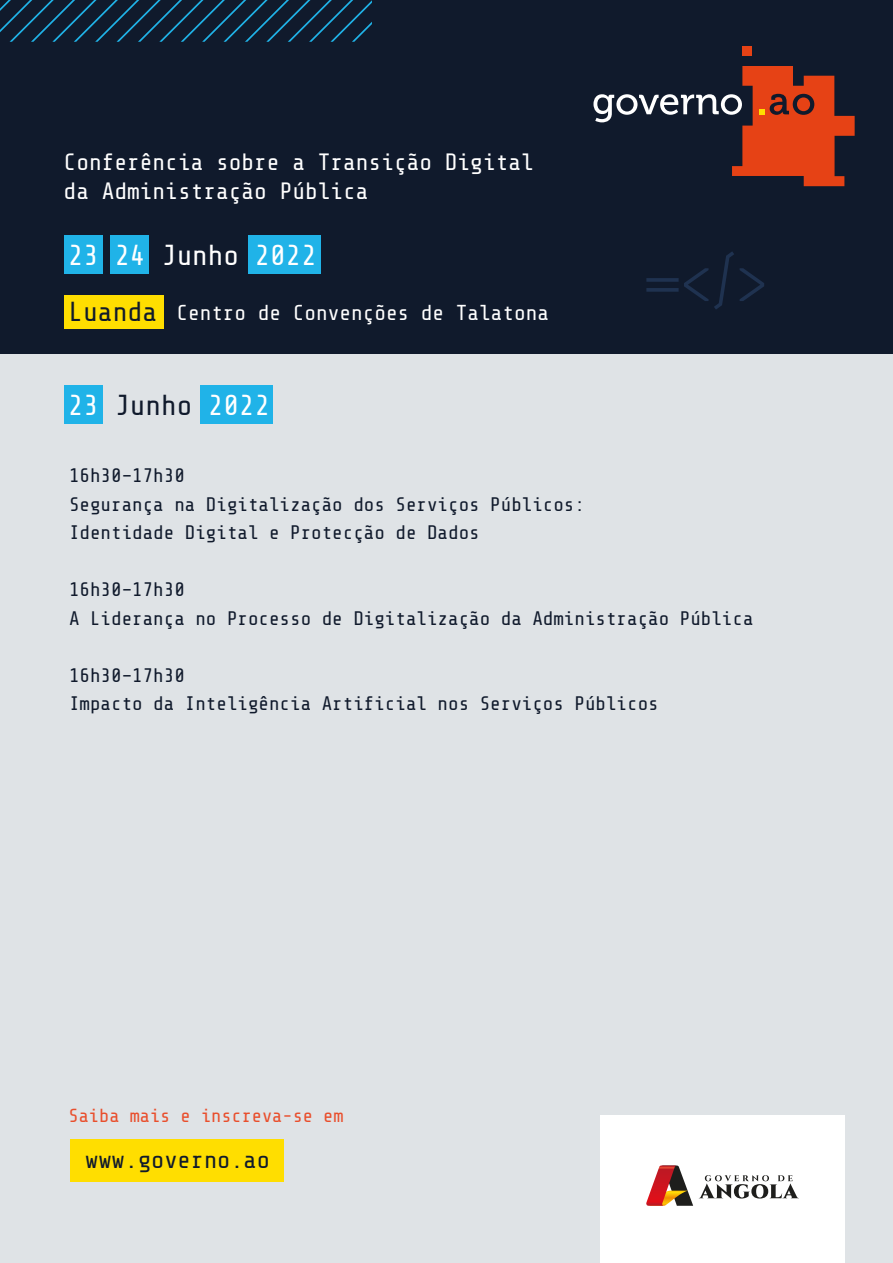
<style>
.page{position:relative;width:893px;height:1263px;background:#fff}
.page>*{position:absolute;margin:0;border:0;box-sizing:border-box;transform-origin:0 0}
.t1{font:66.75px "Turret Road";color:#1f3250}
.t2{font:28.8px "Share Tech Mono";color:#fff}
.t3{font:24.45px "Share Tech Mono";color:#101a2c}
.t4{font:23.55px/28px "Share Tech Mono";color:#fff}
.t5{font:21.6px "Share Tech Mono";color:#fff}
.t6{font:19.5px/28.5px "Share Tech Mono";color:#101a2c}
.t7{font:18.9px "Share Tech Mono";color:#e94f2d}
.s1{font-size:27.45px;color:#101a2c}
.s2{color:#101a2c}
</style>
<div class="page">
<div style="left:0;top:0;width:893px;height:357px;background:#101a2c"></div>
<div style="left:0;top:354px;width:893px;height:909px;background:#dfe3e6"></div>
<div style="left:64px;top:295px;width:100px;height:33px;background:#ffde00"></div>
<div style="left:110px;top:235px;width:39px;height:39px;background:#20b3e8"></div>
<div style="left:64px;top:235px;width:39px;height:39px;background:#20b3e8"></div>
<div style="left:249px;top:235px;width:72px;height:39px;background:#20b3e8"></div>
<div style="left:64px;top:385px;width:39px;height:39px;background:#20b3e8"></div>
<div style="left:200px;top:385px;width:72px;height:39px;background:#20b3e8"></div>
<svg style="left:0;top:0;width:372px;height:42px"></svg>
<div style="left:742px;top:46px;width:10px;height:10px;background:#e64215"></div>
<svg style="left:593px;top:66px;width:262px;height:120px"></svg>
<div style="left:600px;top:1115px;width:245px;height:148px;background:#fff"></div>
<svg style="left:646px;top:1165px;width:47px;height:41px"></svg>
<svg style="left:699px;top:1175px;width:99px;height:23px"></svg>
<div style="left:70px;top:1139px;width:214px;height:42px;background:#ffde00"></div>
<p class="t4" style="left:64px;top:149px;width:472px">Conferência sobre a Transição Digital da Administração Pública</p>
<h2 class="t2" style="left:68px;top:240px;width:251px">23 24 Junho 2022</h2>
<p class="t5" style="left:68px;top:302px;width:482px"><span class="s1">Luanda</span> Centro de Convenções de Talatona</p>
<h2 class="t2" style="left:68px;top:390px;width:204px">23 <span class="s2">Junho</span> 2022</h2>
<h1 class="t1" style="left:644px;top:243px;width:125px">=&lt;/&gt;</h1>
<p class="t6" style="left:69px;top:462px;width:517px">16h30–17h30<br>Segurança na Digitalização dos Serviços Públicos:<br>Identidade Digital e Protecção de Dados</p>
<p class="t6" style="left:69px;top:576px;width:686px">16h30–17h30<br>A Liderança no Processo de Digitalização da Administração Pública</p>
<p class="t6" style="left:69px;top:661px;width:591px">16h30–17h30<br>Impacto da Inteligência Artificial nos Serviços Públicos</p>
<p class="t7" style="left:69px;top:1106px;width:276px">Saiba mais e inscreva-se em</p>
<p class="t3" style="left:85px;top:1147px;width:186px">www.governo.ao</p>
</div>
